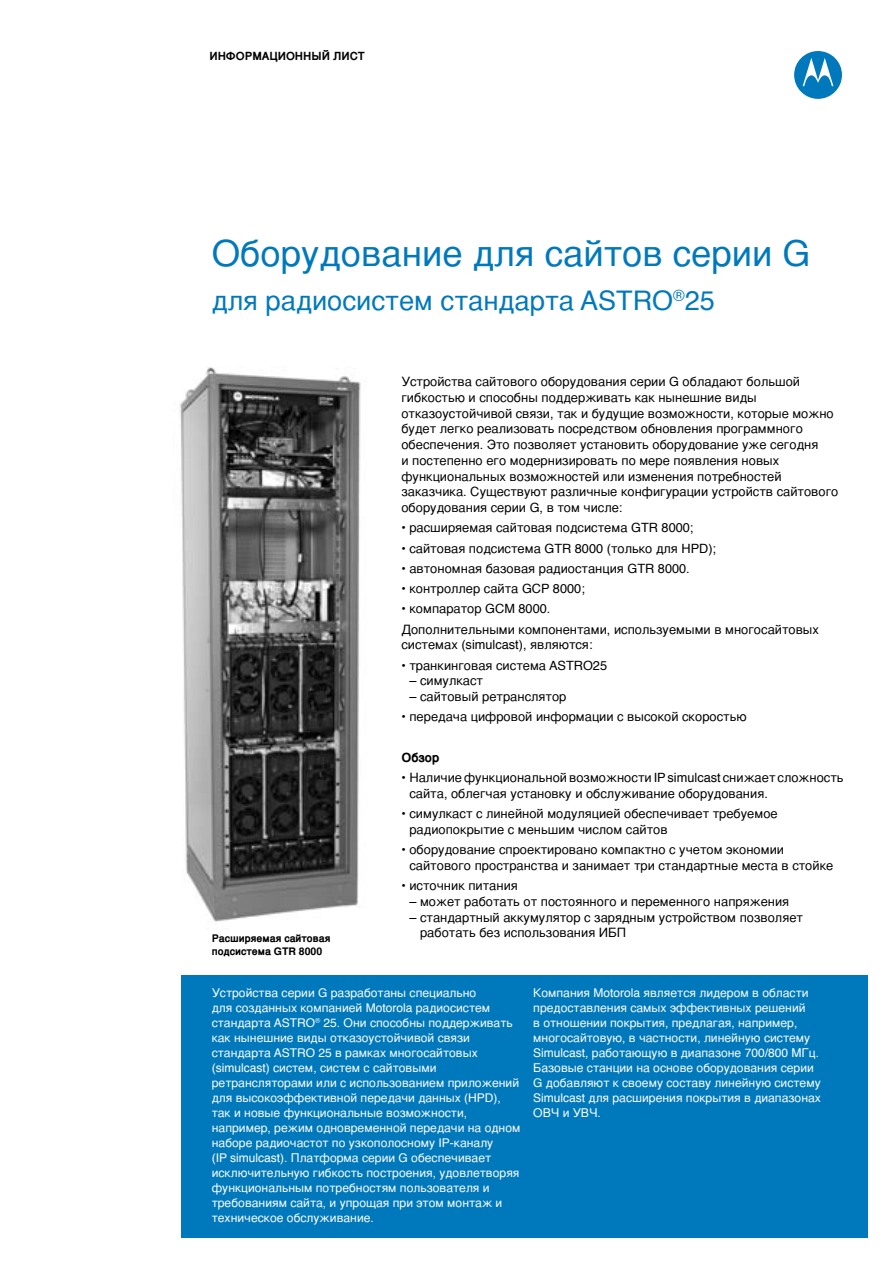
<style>
.page{position:relative;width:893px;height:1263px;background:#fff}
.page>*{position:absolute;margin:0;border:0;box-sizing:border-box;transform-origin:0 0}
.t1{font:36px "Helvetica";color:#0079bc}
.t2{font:27px "Helvetica";color:#0079bc}
.t3{font:12.75px/15.8px "Helvetica";color:#000}
.t4{font:700 12.75px "Helvetica";color:#000}
.t5{font:12px/15px "Helvetica";color:#fff}
.t6{font:700 11.25px "Helvetica";color:#000}
.t7{font:700 10.5px/12.8px "Helvetica";color:#000}
</style>
<div class="page">
<svg style="left:794px;top:51px;width:48px;height:48px"></svg>
<div style="left:181px;top:975px;width:686px;height:263px;background:#0079bc"></div>
<img style="left:180px;top:367px;width:181px;height:555px">
<p class="t6" style="left:209px;top:46px;width:157px">ИНФОРМАЦИОННЫЙ ЛИСТ</p>
<h1 class="t1" style="left:212px;top:222px;width:600px">Оборудование для сайтов серии G</h1>
<h2 class="t2" style="left:212px;top:278px;width:505px">для радиосистем стандарта ASTRO<sup>®</sup>25</h2>
<p class="t7" style="left:212px;top:931px;width:120px">Расширяемая сайтовая подсистема GTR 8000</p>
<p class="t3" style="left:401px;top:373px;width:438px">Устройства сайтового оборудования серии G обладают большой гибкостью и способны поддерживать как нынешние виды отказоустойчивой связи, так и будущие возможности, которые можно будет легко реализовать посредством обновления программного обеспечения. Это позволяет установить оборудование уже сегодня<br>и постепенно его модернизировать по мере появления новых функциональных возможностей или изменения потребностей заказчика. Существуют различные конфигурации устройств сайтового оборудования серии G, в том числе:</p>
<p class="t3" style="left:401px;top:520px;width:294px">• расширяемая сайтовая подсистема GTR 8000;</p>
<p class="t3" style="left:401px;top:540px;width:316px">• сайтовая подсистема GTR 8000 (только для HPD);</p>
<p class="t3" style="left:401px;top:560px;width:290px">• автономная базовая радиостанция GTR 8000.</p>
<p class="t3" style="left:401px;top:580px;width:185px">• контроллер сайта GCP 8000;</p>
<p class="t3" style="left:401px;top:598px;width:419px;line-height:20.2px">• компаратор GCM 8000.<br>Дополнительными компонентами, используемыми в многосайтовых</p>
<p class="t3" style="left:401px;top:637px;width:193px">системах (simulcast), являются:</p>
<p class="t3" style="left:401px;top:657px;width:207px">• транкинговая система ASTRO25</p>
<p class="t3" style="left:409px;top:673px;width:75px">– симулкаст</p>
<p class="t3" style="left:409px;top:688px;width:158px">– сайтовый ретранслятор</p>
<p class="t3" style="left:401px;top:709px;width:347px">• передача цифровой информации с высокой скоростью</p>
<p class="t4" style="left:401px;top:746px;width:39px">Oбзор</p>
<p class="t3" style="left:409px;top:769px;width:436px;text-indent:-8px">• Наличие функциональной возможности IP simulcast снижает сложность сайта, облегчая установку и обслуживание оборудования.</p>
<p class="t3" style="left:409px;top:805px;width:370px;text-indent:-8px">• симулкаст с линейной модуляцией обеспечивает требуемое радиопокрытие с меньшим числом сайтов</p>
<p class="t3" style="left:409px;top:841px;width:425px;text-indent:-8px">• оборудование спроектировано компактно с учетом экономии сайтового пространства и занимает три стандартные места в стойке</p>
<p class="t3" style="left:401px;top:877px;width:118px">• источник питания</p>
<p class="t3" style="left:409px;top:893px;width:381px">– может работать от постоянного и переменного напряжения</p>
<p class="t3" style="left:420px;top:909px;width:384px;text-indent:-11px">– стандартный аккумулятор с зарядным устройством позволяет работать без использования ИБП</p>
<p class="t5" style="left:212px;top:984px;width:310px">Устройства серии G разработаны специально<br>для созданных компанией Motorola радиосистем стандарта ASTRO<sup>®</sup> 25. Они способны поддерживать как нынешние виды отказоустойчивой связи стандарта ASTRO 25 в рамках многосайтовых (simulcast) систем, систем с сайтовыми ретрансляторами или с использованием приложений для высокоэффективной передачи данных (HPD), так и новые функциональные возможности, например, режим одновременной передачи на одном наборе радиочастот по узкополосному IP-каналу<br>(IP simulcast). Платформа серии G обеспечивает исключительную гибкость построения, удовлетворяя функциональным потребностям пользователя и требованиям сайта, и упрощая при этом монтаж и техническое обслуживание.</p>
<p class="t5" style="left:533px;top:984px;width:289px">Компания Motorola является лидером в области предоставления самых эффективных решений<br>в отношении покрытия, предлагая, например, многосайтовую, в частности, линейную систему Simulcast, работающую в диапазоне 700/800 МГц.<br>Базовые станции на основе оборудования серии G добавляют к своему составу линейную систему Simulcast для расширения покрытия в диапазонах ОВЧ и УВЧ.</p>
</div>
